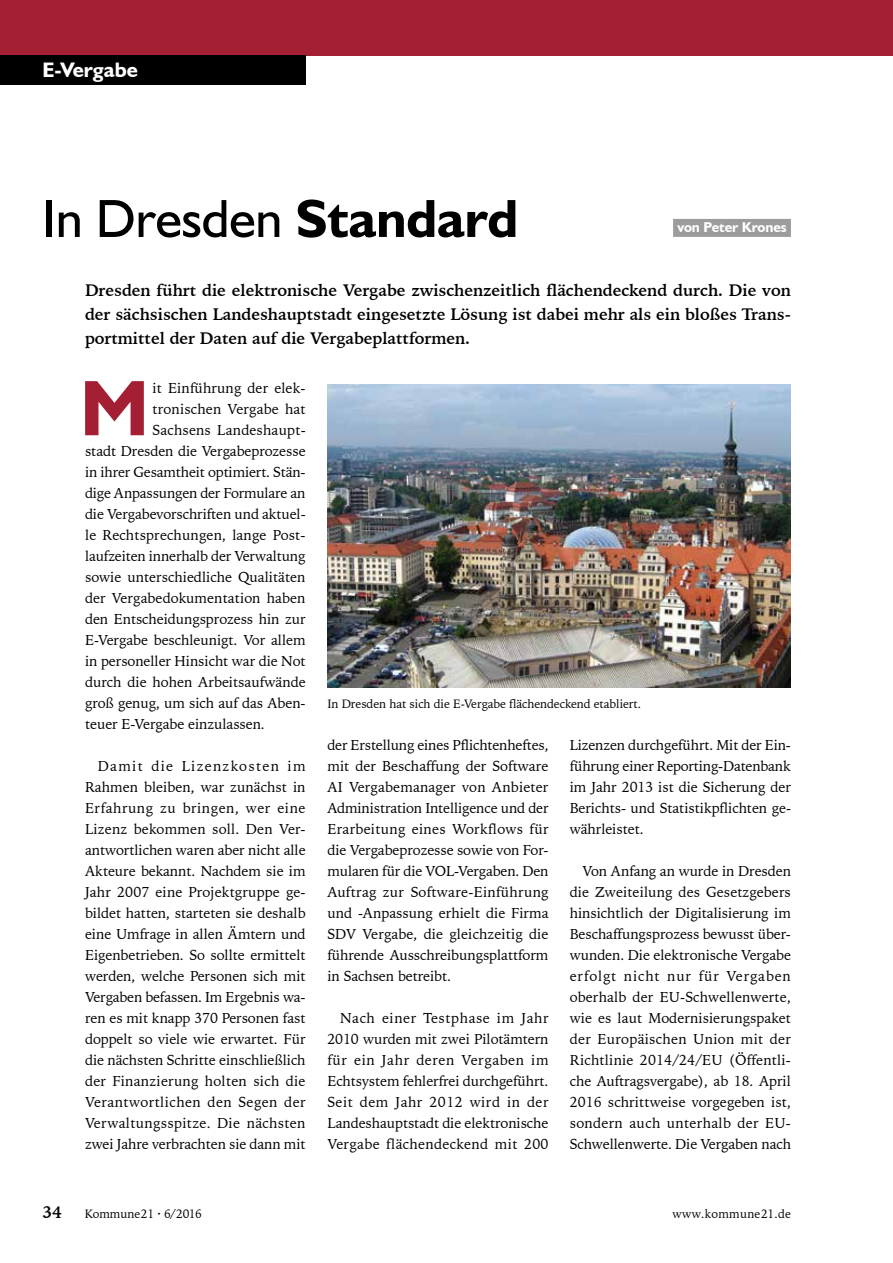
<style>
.page{position:relative;width:893px;height:1263px;background:#fff}
.page>*{position:absolute;margin:0;border:0;box-sizing:border-box;transform-origin:0 0}
.t1{font:700 79.2px "Humanist 521 BT";color:#a51f34}
.t2{font:54px "Humanist 521 BT";letter-spacing:-.005em;color:#000}
.t3{font:700 21px "Humanist 521 BT";color:#fff}
.t4{font:700 16.5px/24px "Iowan Old Style BT";letter-spacing:-.005em;color:#000;text-align:justify}
.t5{font:14.25px/21px "Iowan Old Style BT";letter-spacing:-.005em;color:#000;text-align:justify}
.t6{font:700 14.25px "Humanist 521 BT";letter-spacing:-.01em;color:#fff}
.t7{font:12px "Iowan Old Style BT";letter-spacing:-.005em;color:#000}
.t8{font:12px "Iowan Old Style BT";letter-spacing:.02em;color:#000}
.s1{font-weight:700}
</style>
<div class="page">
<div style="left:0;top:0;width:893px;height:55px;background:#a51f34"></div>
<div style="left:0;top:55px;width:306px;height:30px;background:#000"></div>
<div style="left:673px;top:219px;width:118px;height:18px;background:#9d9c9c"></div>
<img style="left:327px;top:385px;width:464px;height:302px">
<h3 class="t3" style="left:43px;top:57px;width:97px">E-Vergabe</h3>
<h2 class="t2" style="left:43px;top:185px;width:477px">In Dresden <span class="s1">Standard</span></h2>
<p class="t6" style="left:677px;top:218px;width:111px">von Peter Krones</p>
<p class="t4" style="left:85px;top:278px;width:707px">Dresden führt die elektronische Vergabe zwischenzeitlich flächendeckend durch. Die von der sächsischen Landeshauptstadt eingesetzte Lösung ist dabei mehr als ein bloßes Trans&shy;portmittel der Daten auf die Vergabeplattformen.</p>
<p class="t5" style="left:153px;top:378px;width:154px">it Einführung der elek-</p>
<p class="t5" style="left:153px;top:399px;width:155px">tronischen Vergabe hat</p>
<p class="t5" style="left:153px;top:420px;width:155px">Sachsens Landeshaupt-</p>
<p class="t5" style="left:85px;top:441px;width:222px">stadt Dresden die Vergabeprozesse</p>
<p class="t5" style="left:85px;top:462px;width:222px">in ihrer Gesamtheit optimiert. Stän-</p>
<p class="t5" style="left:85px;top:483px;width:222px">dige Anpassungen der Formulare an</p>
<p class="t5" style="left:85px;top:504px;width:222px">die Vergabevorschriften und aktuel-</p>
<p class="t5" style="left:85px;top:525px;width:222px">le Rechtsprechungen, lange Post-</p>
<p class="t5" style="left:85px;top:546px;width:222px">laufzeiten innerhalb der Verwaltung</p>
<p class="t5" style="left:85px;top:567px;width:222px">sowie unterschiedliche Qualitäten</p>
<p class="t5" style="left:85px;top:588px;width:222px">der Vergabedokumentation haben</p>
<p class="t5" style="left:85px;top:609px;width:222px">den Entscheidungsprozess hin zur</p>
<p class="t5" style="left:85px;top:630px;width:222px">E-Vergabe beschleunigt. Vor allem</p>
<p class="t5" style="left:85px;top:651px;width:222px">in personeller Hinsicht war die Not</p>
<p class="t5" style="left:85px;top:672px;width:222px">durch die hohen Arbeitsaufwände</p>
<p class="t5" style="left:85px;top:693px;width:222px">groß genug, um sich auf das Aben-</p>
<p class="t5" style="left:85px;top:714px;width:181px">teuer E-Vergabe einzulassen.</p>
<p class="t5" style="left:85px;top:756px;width:222px;text-indent:13px">Damit die Lizenzkosten im Rahmen bleiben, war zunächst in Erfahrung zu bringen, wer eine Lizenz bekommen soll. Den Ver&shy;antwortlichen waren aber nicht alle Akteure bekannt. Nachdem sie im Jahr 2007 eine Projektgruppe ge&shy;bildet hatten, starteten sie deshalb eine Umfrage in allen Ämtern und Eigenbetrieben. So sollte ermittelt werden, welche Personen sich mit Vergaben befassen. Im Ergebnis wa&shy;ren es mit knapp 370 Personen fast doppelt so viele wie erwartet. Für die nächsten Schritte einschließlich der Finanzierung holten sich die Verantwortlichen den Segen der Verwaltungsspitze. Die nächsten zwei Jahre verbrachten sie dann mit</p>
<h1 class="t1" style="left:80px;top:359px;width:71px">M</h1>
<p class="t7" style="left:327px;top:696px;width:315px">In Dresden hat sich die E-Vergabe flächendeckend etabliert.</p>
<p class="t5" style="left:327px;top:735px;width:223px">der Erstellung eines Pflichtenheftes, mit der Beschaffung der Software AI Vergabemanager von Anbieter Administration Intelligence und der Erarbeitung eines Workflows für die Vergabeprozesse sowie von For&shy;mularen für die VOL-Vergaben. Den Auftrag zur Software-Einführung und -Anpassung erhielt die Firma SDV Vergabe, die gleichzeitig die führende Ausschreibungsplattform in Sachsen betreibt.</p>
<p class="t5" style="left:327px;top:1008px;width:223px;text-indent:13px">Nach einer Testphase im Jahr 2010 wurden mit zwei Pilotämtern für ein Jahr deren Vergaben im Echtsystem fehlerfrei durchgeführt.<br>Seit dem Jahr 2012 wird in der Landeshauptstadt die elektronische Vergabe flächendeckend mit 200</p>
<p class="t5" style="left:570px;top:735px;width:223px">Lizenzen durchgeführt. Mit der Ein&shy;führung einer Reporting-Datenbank im Jahr 2013 ist die Sicherung der Berichts- und Statistikpflichten ge&shy;währleistet.</p>
<p class="t5" style="left:570px;top:861px;width:223px;text-indent:13px">Von Anfang an wurde in Dresden die Zweiteilung des Gesetzgebers hinsichtlich der Digitalisierung im Beschaffungsprozess bewusst über&shy;wunden. Die elektronische Vergabe erfolgt nicht nur für Vergaben oberhalb der EU-Schwellenwerte, wie es laut Modernisierungspaket der Europäischen Union mit der Richtlinie 2014/24/EU (Öffentli&shy;che Auftragsvergabe), ab 18. April 2016 schrittweise vorgegeben ist, sondern auch unterhalb der EU-Schwellenwerte. Die Vergaben nach</p>
<p class="t4" style="left:43px;top:1200px;width:21px">34</p>
<p class="t7" style="left:85px;top:1206px;width:118px">Kommune21 · 6/2016</p>
<p class="t8" style="left:673px;top:1206px;width:120px">www.kommune21.de</p>
</div>
